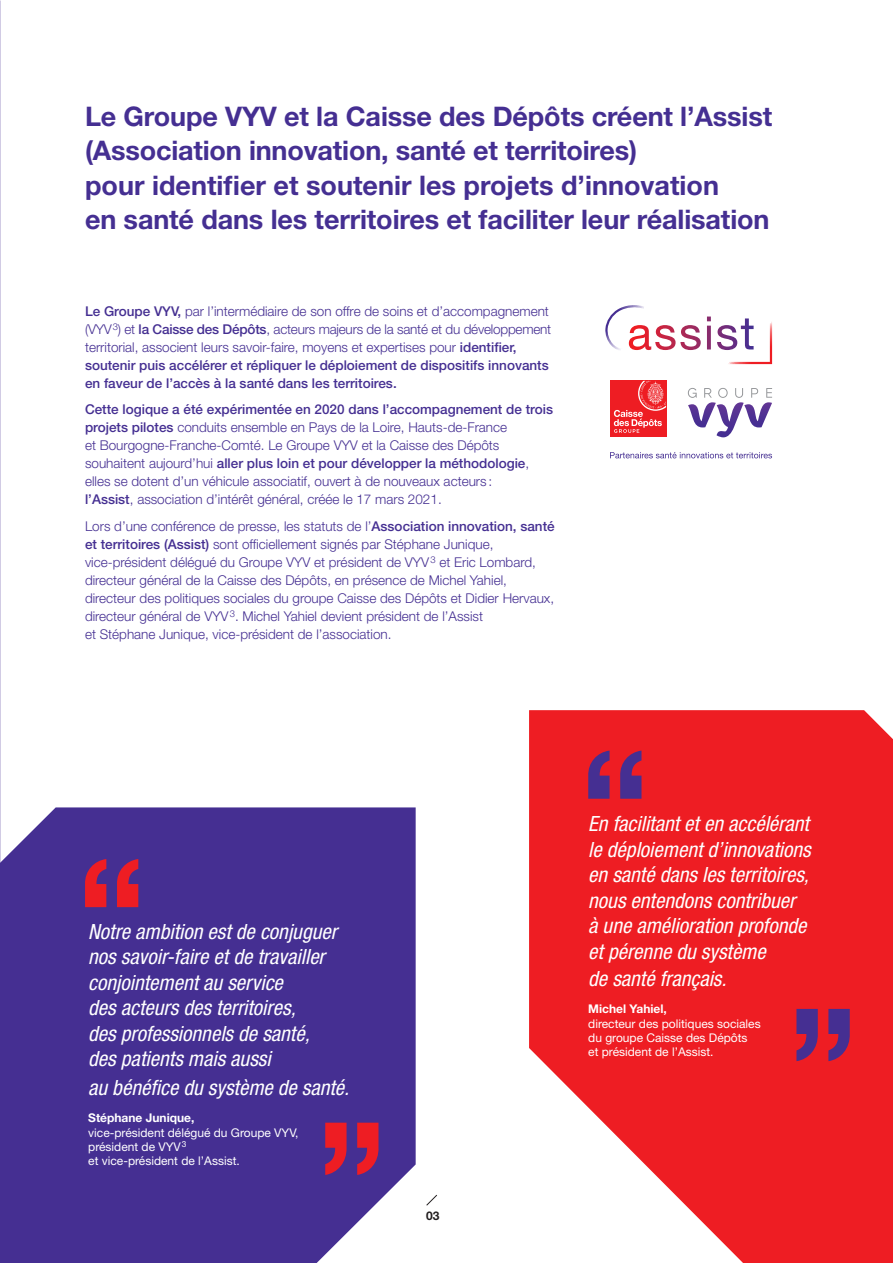
<style>
.page{position:relative;width:893px;height:1263px;background:#fff}
.page>*{position:absolute;margin:0;border:0;box-sizing:border-box;transform-origin:0 0}
.t1{font:700 27px/34.5px "Helvetica Neue LT Std";letter-spacing:-.005em;color:#452f92}
.t2{font:italic condensed 21px/25.8px "Helvetica Neue LT Std";color:#fff}
.t3{font:300 13.5px/18px "Helvetica Neue LT Std";color:#452f92}
.t4{font:12px/14.4px "Helvetica Neue LT Std";color:#fff}
.t5{font:700 12px "Helvetica Neue LT Std";color:#fff}
.t6{font:700 12px "Helvetica Neue LT Std";color:#231f20}
.s1{font-weight:500}
</style>
<div class="page">
<svg style="left:529px;top:710px;width:364px;height:553px;background:#f0383d"></svg>
<div style="left:0;top:807px;width:416px;height:456px;background:#452f92"></div>
<svg style="left:85px;top:859px;width:53px;height:48px;background:#ac234d"></svg>
<svg style="left:588px;top:750px;width:53px;height:49px;background:#882765"></svg>
<svg style="left:325px;top:1123px;width:54px;height:52px;background:#ab244e"></svg>
<svg style="left:796px;top:1009px;width:54px;height:52px;background:#872766"></svg>
<svg style="left:688px;top:388px;width:84px;height:49px"></svg>
<div style="left:610px;top:381px;width:56px;height:56px;background:#ee1d23"></div>
<svg style="left:614px;top:381px;width:53px;height:52px"></svg>
<svg style="left:610px;top:452px;width:162px;height:6px"></svg>
<svg style="left:605px;top:305px;width:96px;height:45px"></svg>
<svg style="left:707px;top:316px;width:4px;height:33px"></svg>
<svg style="left:717px;top:318px;width:55px;height:46px"></svg>
<svg style="left:426px;top:1194px;width:11px;height:12px"></svg>
<h1 class="t1" style="left:85px;top:98px;width:689px">Le Groupe VYV et la Caisse des Dépôts créent l’Assist (Association innovation, santé et territoires)<br>pour identifier et soutenir les projets d’innovation<br>en santé dans les territoires et faciliter leur réalisation</h1>
<p class="t3" style="left:85px;top:302px;width:468px"><span class="s1">Le Groupe VYV,</span> par l’intermédiaire de son offre de soins et d’accompagnement (VYV<sup>3</sup>) et <span class="s1">la Caisse des Dépôts</span>, acteurs majeurs de la santé et du développement territorial, associent leurs savoir-faire, moyens et expertises pour <span class="s1">identifier, soutenir puis accélérer et répliquer le déploiement de dispositifs innovants en faveur de l’accès à la santé dans les territoires.</span></p>
<p class="t3" style="left:85px;top:400px;width:469px"><span class="s1">Cette logique a été expérimentée en 2020 dans l’accompagnement de trois projets pilotes</span> conduits ensemble en Pays de la Loire, Hauts-de-France<br>et Bourgogne-Franche-Comté. Le Groupe VYV et la Caisse des Dépôts souhaitent aujourd’hui <span class="s1">aller plus loin et pour développer la méthodologie</span>, elles se dotent d’un véhicule associatif, ouvert à de nouveaux acteurs :<br><span class="s1">l’Assist</span>, association d’intérêt général, créée le 17 mars 2021.</p>
<p class="t3" style="left:85px;top:517px;width:471px">Lors d’une conférence de presse, les statuts de l’<span class="s1">Association innovation, santé et territoires (Assist)</span> sont officiellement signés par Stéphane Junique, vice-président délégué du Groupe VYV et président de VYV<sup>3</sup> et Eric Lombard, directeur général de la Caisse des Dépôts, en présence de Michel Yahiel, directeur des politiques sociales du groupe Caisse des Dépôts et Didier Hervaux, directeur général de VYV<sup>3</sup>. Michel Yahiel devient président de l’Assist<br>et Stéphane Junique, vice-président de l’association.</p>
<h2 class="t2" style="left:88px;top:919px;width:250px">Notre ambition est de conjuguer nos savoir-faire et de travailler conjointement au service<br>des acteurs des territoires,<br>des professionnels de santé, des patients mais aussi</h2>
<h2 class="t2" style="left:88px;top:1075px;width:263px">au bénéfice du système de santé.</h2>
<p class="t5" style="left:88px;top:1110px;width:108px">Stéphane Junique,</p>
<p class="t4" style="left:88px;top:1125px;width:212px">vice-président délégué du Groupe VYV, président de VYV<sup>3<br></sup>et vice-président de l’Assist.</p>
<p class="t6" style="left:426px;top:1208px;width:15px">03</p>
<h2 class="t2" style="left:588px;top:812px;width:224px">En facilitant et en accélérant le déploiement d’innovations en santé dans les territoires, nous entendons contribuer<br>à une amélioration profonde et pérenne du système<br>de santé français.</h2>
<p class="t5" style="left:588px;top:1001px;width:80px">Michel Yahiel,</p>
<p class="t4" style="left:588px;top:1016px;width:174px">directeur des politiques sociales du groupe Caisse des Dépôts et président de l’Assist.</p>
</div>
